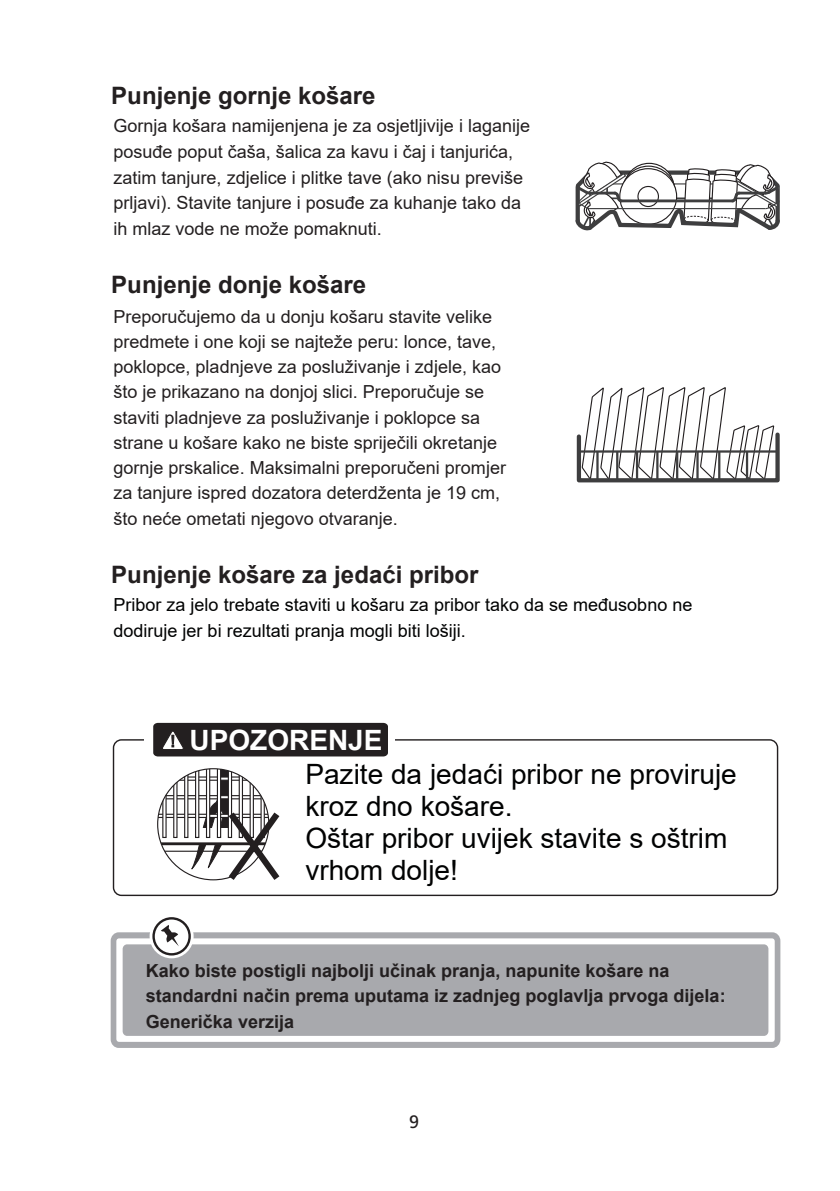
<style>
.page{position:relative;width:840px;height:1191px;background:#fff}
.page>*{position:absolute;margin:0;border:0;box-sizing:border-box;transform-origin:0 0}
.t1{font:28px/32px "Arial";color:#010202}
.t2{font:700 28px "Arial";color:#fff}
.t3{font:700 24px "Arial";color:#231f20}
.t4{font:18px/25.2px "Arial";color:#231f20}
.t5{font:700 18px/25.2px "Arial";color:#231f20}
.t6{font:18px/25.8px "Arial";color:#010202}
.t7{font:18px "Frutiger LT";color:#231f20}
</style>
<div class="page">
<svg style="left:575px;top:162px;width:205px;height:69px"></svg>
<svg style="left:576px;top:387px;width:204px;height:96px"></svg>
<hr style="left:635px;top:451px;width:2px;height:28px;background:#3e3e3f">
<hr style="left:596px;top:451px;width:2px;height:28px;background:#3e3e3f">
<hr style="left:615px;top:451px;width:3px;height:28px;background:#3e3e3f">
<hr style="left:656px;top:451px;width:2px;height:28px;background:#3e3e3f">
<hr style="left:675px;top:451px;width:3px;height:28px;background:#3e3e3f">
<hr style="left:696px;top:451px;width:2px;height:28px;background:#3e3e3f">
<hr style="left:717px;top:451px;width:3px;height:28px;background:#3e3e3f">
<hr style="left:578px;top:450px;width:199px;height:2px;background:#3e3e3f">
<hr style="left:745px;top:451px;width:2px;height:28px;background:#3e3e3f">
<div style="left:110px;top:932px;width:670px;height:115px;border:6px solid #a8a9ad;border-radius:5px"></div>
<div style="left:113px;top:739px;width:664px;height:157px;border:1px solid #231f20;border-radius:8px"></div>
<div style="left:144px;top:723px;width:251px;height:38px;background:linear-gradient(to right,#fff,#fff)"></div>
<div style="left:153px;top:723px;width:235px;height:33px;background:#231f20"></div>
<svg style="left:158px;top:768px;width:121px;height:112px"></svg>
<div style="left:123px;top:944px;width:645px;height:91px;background:#a8a9ad;border-radius:5px"></div>
<div style="left:149px;top:914px;width:44px;height:44px;border:8px solid #fff;border-radius:50%"></div>
<svg style="left:153px;top:918px;width:36px;height:36px"></svg>
<div style="left:152px;top:917px;width:39px;height:38px;border:2px solid #231f20;border-radius:50%"></div>
<svg style="left:161px;top:924px;width:18px;height:22px"></svg>
<h2 class="t3" style="left:111px;top:78px;width:266px">Punjenje gornje košare</h2>
<p class="t4" style="left:113px;top:113px;width:418px;line-height:25.8px">Gornja košara namijenjena je za osjetljivije i laganije posuđe poput čaša, šalica za kavu i čaj i tanjurića, zatim tanjure, zdjelice i plitke tave (ako nisu previše prljavi). Stavite tanjure i posuđe za kuhanje tako da ih mlaz vode ne može pomaknuti.</p>
<h2 class="t3" style="left:111px;top:268px;width:256px">Punjenje donje košare</h2>
<p class="t4" style="left:113px;top:303px;width:394px">Preporučujemo da u donju košaru stavite velike predmete i one koji se najteže peru: lonce, tave, poklopce, pladnjeve za posluživanje i zdjele, kao što je prikazano na donjoj slici. Preporučuje se staviti pladnjeve za posluživanje i poklopce sa strane u košare kako ne biste spriječili okretanje gornje prskalice. Maksimalni preporučeni promjer za tanjure ispred dozatora deterdženta je 19 cm, što neće ometati njegovo otvaranje.</p>
<h2 class="t3" style="left:111px;top:558px;width:368px">Punjenje košare za jedaći pribor</h2>
<p class="t6" style="left:113px;top:592px;width:580px">Pribor za jelo trebate staviti u košaru za pribor tako da se međusobno ne dodiruje jer bi rezultati pranja mogli biti lošiji.</p>
<h1 class="t2" style="left:189px;top:720px;width:194px">UPOZORENJE</h1>
<h1 class="t1" style="left:305px;top:758px;width:433px">Pazite da jedaći pribor ne proviruje kroz dno košare.<br>Oštar pribor uvijek stavite s oštrim vrhom dolje!</h1>
<p class="t5" style="left:146px;top:958px;width:581px">Kako biste postigli najbolji učinak pranja, napunite košare na standardni način prema uputama iz zadnjeg poglavlja prvoga dijela:<br>Generička verzija</p>
<p class="t7" style="left:409px;top:1114px;width:12px">9</p>
</div>
